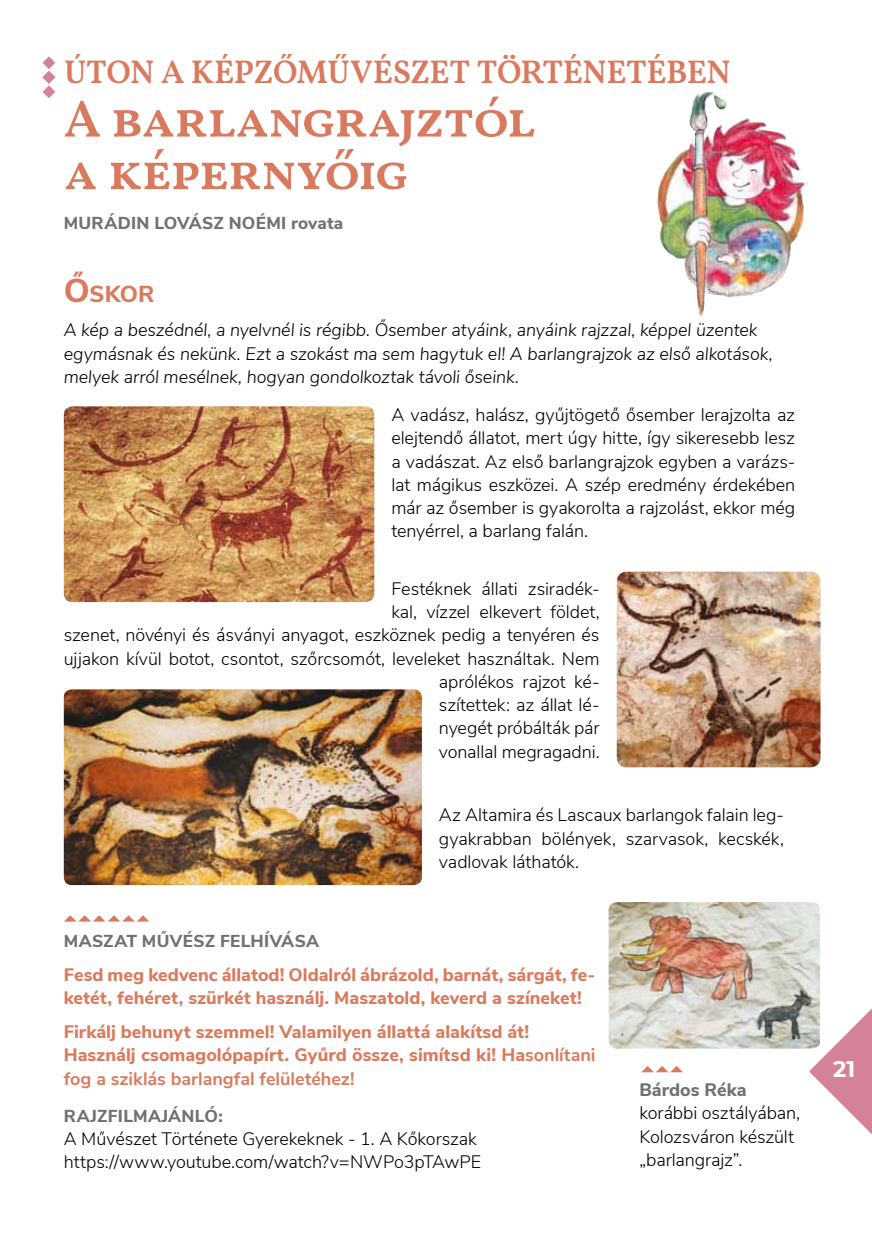
<style>
.page{position:relative;width:872px;height:1234px;background:#fff}
.page>*{position:absolute;margin:0;border:0;box-sizing:border-box;transform-origin:0 0}
.t1{font:600 52.5px/52.5px "Vollkorn";letter-spacing:-.055em;color:#d97a5e}
.t2{font:600 33px "Vollkorn";color:#d97a5e}
.t3{font:800 23.1px "Nunito Sans";color:#d97a5e}
.t4{font:700 22.5px "Montserrat";color:#fff}
.t5{font:300 18px/23.2px "Nunito Sans";letter-spacing:-.005em;color:#000;text-align:justify}
.t6{font:800 18px/23.2px "Nunito Sans";color:#d97a5e}
.t7{font:italic 300 18px/23.2px "Nunito Sans";letter-spacing:-.01em;color:#000}
.t8{font:800 18px "Nunito Sans";color:#707172}
.t9{font:800 17.25px "Nunito Sans";letter-spacing:.015em;color:#707172}
.s1{font-size:33px}
.s2{font-weight:700}
</style>
<div class="page">
<img style="left:608px;top:902px;width:212px;height:146px">
<svg style="left:809px;top:986px;width:63px;height:149px"></svg>
<svg style="left:43px;top:56px;width:12px;height:42px"></svg>
<svg style="left:64px;top:915px;width:85px;height:6px"></svg>
<img style="left:64px;top:689px;width:358px;height:195px">
<img style="left:617px;top:571px;width:203px;height:196px">
<img style="left:64px;top:406px;width:310px;height:196px">
<img style="left:657px;top:91px;width:152px;height:225px">
<svg style="left:642px;top:1066px;width:40px;height:5px"></svg>
<h2 class="t2" style="left:64px;top:47px;width:46px">ÚTON</h2>
<h2 class="t2" style="left:161px;top:47px;width:54px">A KÉPZŐM</h2>
<h2 class="t2" style="left:327px;top:47px;width:44px">ŰVÉSZET</h2>
<h2 class="t2" style="left:477px;top:47px;width:22px">TÖRTÉNETÉBEN</h2>
<h1 class="t1" style="left:64px;top:89px;width:474px">A BARLANGRAJZTÓL<br>A KÉPERNYŐIG</h1>
<p class="t9" style="left:64px;top:210px;width:281px">Murádin lovász Noémi rovata</p>
<p class="t3" style="left:64px;top:277px;width:92px"><span class="s1">Ő</span>SKOR</p>
<p class="t7" style="left:64px;top:317px;width:710px">A kép a beszédnél, a nyelvnél is régibb. Ősember atyáink, anyáink rajzzal, képpel üzentek egymásnak és nekünk. Ezt a szokást ma sem hagytuk el! A barlangrajzok az első alkotások, melyek arról mesélnek, hogyan gondolkoztak távoli őseink.</p>
<p class="t5" style="left:391px;top:402px;width:405px">A vadász, halász, gyűjtögető ősember lerajzolta az elejtendő állatot, mert úgy hitte, így sikeresebb lesz a vadászat. Az első barlangrajzok egyben a varázs&shy;lat mágikus eszközei. A szép eredmény érdekében már az ősember is gyakorolta a rajzolást, ekkor még tenyérrel, a barlang falán.</p>
<p class="t5" style="left:64px;top:575px;width:537px;text-align:right">Festéknek állati zsiradék-<br>kal, vízzel elkevert földet,<br>szenet, növényi és ásványi anyagot, eszköznek pedig a tenyéren és ujjakon kívül botot, csontot, szőrcsomót, leveleket használtak. Nem aprólékos rajzot ké-<br>szítettek: az állat lé-<br>nyegét próbálták pár<br>vonallal megragadni.</p>
<p class="t5" style="left:439px;top:802px;width:346px">Az Altamira és Lascaux barlangok falain leg&shy;gyakrabban bölények, szarvasok, kecskék, vadlovak láthatók.</p>
<p class="t9" style="left:64px;top:928px;width:28px">MASZAT</p>
<p class="t9" style="left:142px;top:928px;width:41px">MŰVÉSZ</p>
<p class="t9" style="left:220px;top:928px;width:43px">FELHÍVÁSA</p>
<p class="t6" style="left:64px;top:961px;width:533px">Fesd meg kedvenc állatod! Oldalról ábrázold, barnát, sárgát, fe&shy;ketét, fehéret, szürkét használj. Maszatold, keverd a színeket!</p>
<p class="t6" style="left:64px;top:1018px;width:533px">Firkálj behunyt szemmel! Valamilyen állattá alakítsd át!<br>Használj csomagolópapírt. Gyűrd össze, simítsd ki! Ha<span class="s2">sonlítani fog a sziklás barlangfal felületéhez!</span></p>
<p class="t9" style="left:64px;top:1102px;width:160px">Rajzfilmajánló:</p>
<p class="t5" style="left:64px;top:1125px;width:419px">A Művészet Története Gyerekeknek - 1. A Kőkorszak https://www.youtube.com/watch?v=NWPo3pTAwPE</p>
<p class="t8" style="left:639px;top:1076px;width:109px">Bárdos Réka</p>
<p class="t5" style="left:639px;top:1100px;width:162px;text-align:left">korábbi osztályában,<br>Kolozsváron készült „barlangrajz”.</p>
<p class="t4" style="left:833px;top:1052px;width:24px">21</p>
</div>
